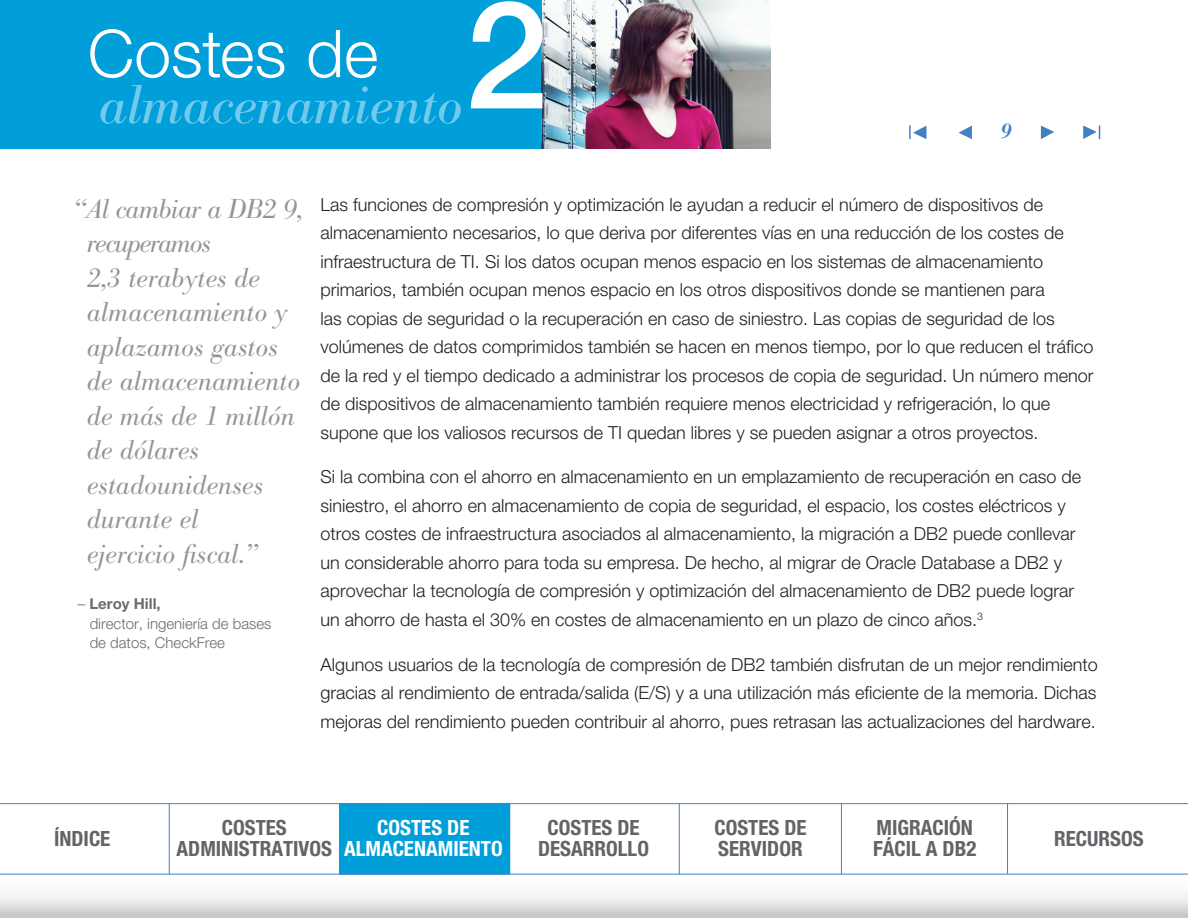
<style>
.page{position:relative;width:1188px;height:918px;background:#fff}
.page>*{position:absolute;margin:0;border:0;box-sizing:border-box;transform-origin:0 0}
.t1{font:500 150px "Helvetica Neue LT Pro";color:#fff}
.t2{font:300 66px "Helvetica Neue LT Pro";color:#fff}
.t3{font:italic 54px "Bodoni BE";letter-spacing:.005em;color:#71c9ec}
.t4{font:italic 300 27px/34.5px "Bodoni BE";color:#939598}
.t5{font:700 condensed 21px/21px "Helvetica Neue LT Pro";color:#626467;text-align:center}
.t6{font:700 condensed 21px/21px "Helvetica Neue LT Pro";color:#fff;text-align:center}
.t7{font:italic 500 21px "Bodoni BE";color:#4181c3}
.t8{font:300 18px/28.5px "Helvetica Neue LT Pro";color:#231f20}
.t9{font:300 15px/19.5px "Helvetica Neue LT Pro";color:#6a6c70}
.s1{font-weight:700}
</style>
<div class="page">
<svg style="left:1041px;top:126px;width:13px;height:13px"></svg>
<svg style="left:959px;top:126px;width:13px;height:13px"></svg>
<svg style="left:909px;top:125px;width:17px;height:14px"></svg>
<svg style="left:1083px;top:125px;width:17px;height:14px"></svg>
<svg style="left:0;top:804px;width:1188px;height:114px"></svg>
<hr style="left:0;top:803px;width:1188px;height:1px;background:#4181c3">
<hr style="left:0;top:874px;width:1188px;height:1px;background:#4181c3">
<hr style="left:1007px;top:803px;width:1px;height:71px;background:#4181c3">
<hr style="left:841px;top:803px;width:1px;height:71px;background:#4181c3">
<hr style="left:679px;top:803px;width:1px;height:71px;background:#4181c3">
<hr style="left:169px;top:804px;width:1px;height:70px;background:#4181c3">
<div style="left:339px;top:804px;width:171px;height:71px;background:#009fda"></div>
<div style="left:0;top:0;width:543px;height:149px;background:#009fda"></div>
<img style="left:542px;top:0;width:229px;height:149px">
<h2 class="t2" style="left:88px;top:13px;width:292px">Costes de</h2>
<h3 class="t3" style="left:99px;top:74px;width:366px">almacenamiento</h3>
<h1 class="t1" style="left:465px;top:-35px;width:85px">2</h1>
<p class="t7" style="left:1001px;top:119px;width:12px">9</p>
<h3 class="t4" style="left:87px;top:192px;width:217px;text-indent:-14px">“Al cambiar a DB2 9, recuperamos<br>2,3 terabytes de almacenamiento y aplazamos gastos de almacenamiento de más de 1 millón de dólares estadounidenses durante el<br>ejercicio fiscal.”</h3>
<p class="t9" style="left:90px;top:594px;width:183px;text-indent:-12px">– <span class="s1">Leroy Hill,<br></span>director, ingeniería de bases de datos, CheckFree</p>
<p class="t8" style="left:321px;top:190px;width:774px">Las funciones de compresión y optimización le ayudan a reducir el número de dispositivos de almacenamiento necesarios, lo que deriva por diferentes vías en una reducción de los costes de infraestructura de TI. Si los datos ocupan menos espacio en los sistemas de almacenamiento primarios, también ocupan menos espacio en los otros dispositivos donde se mantienen para<br>las copias de seguridad o la recuperación en caso de siniestro. Las copias de seguridad de los volúmenes de datos comprimidos también se hacen en menos tiempo, por lo que reducen el tráfico de la red y el tiempo dedicado a administrar los procesos de copia de seguridad. Un número menor de dispositivos de almacenamiento también requiere menos electricidad y refrigeración, lo que supone que los valiosos recursos de TI quedan libres y se pueden asignar a otros proyectos.</p>
<p class="t8" style="left:321px;top:462px;width:762px">Si la combina con el ahorro en almacenamiento en un emplazamiento de recuperación en caso de siniestro, el ahorro en almacenamiento de copia de seguridad, el espacio, los costes eléctricos y otros costes de infraestructura asociados al almacenamiento, la migración a DB2 puede conllevar un considerable ahorro para toda su empresa. De hecho, al migrar de Oracle Database a DB2 y aprovechar la tecnología de compresión y optimización del almacenamiento de DB2 puede lograr un ahorro de hasta el 30% en costes de almacenamiento en un plazo de cinco años.<sup>3</sup></p>
<p class="t8" style="left:321px;top:650px;width:779px;text-align:justify">Algunos usuarios de la tecnología de compresión de DB2 también disfrutan de un mejor rendimiento gracias al rendimiento de entrada/salida (E/S) y a una utilización más eficiente de la memoria. Dichas mejoras del rendimiento pueden contribuir al ahorro, pues retrasan las actualizaciones del hardware.</p>
<p class="t5" style="left:54px;top:828px;width:58px">ÍNDICE</p>
<p class="t5" style="left:538px;top:817px;width:112px">COSTES DE<br>DESARROLLO</p>
<p class="t5" style="left:714px;top:817px;width:94px;text-align:left">COSTES DE<br>SERVIDOR</p>
<p class="t5" style="left:873px;top:817px;width:105px;text-align:left">MIGRACIÓN<br>FÁCIL A DB2</p>
<p class="t5" style="left:177px;top:817px;width:157px">COSTES<br>ADMINISTRATIVOS</p>
<p class="t6" style="left:344px;top:817px;width:160px">COSTES DE<br>ALMACENAMIENTO</p>
<p class="t5" style="left:1054px;top:829px;width:91px">RECURSOS</p>
</div>
